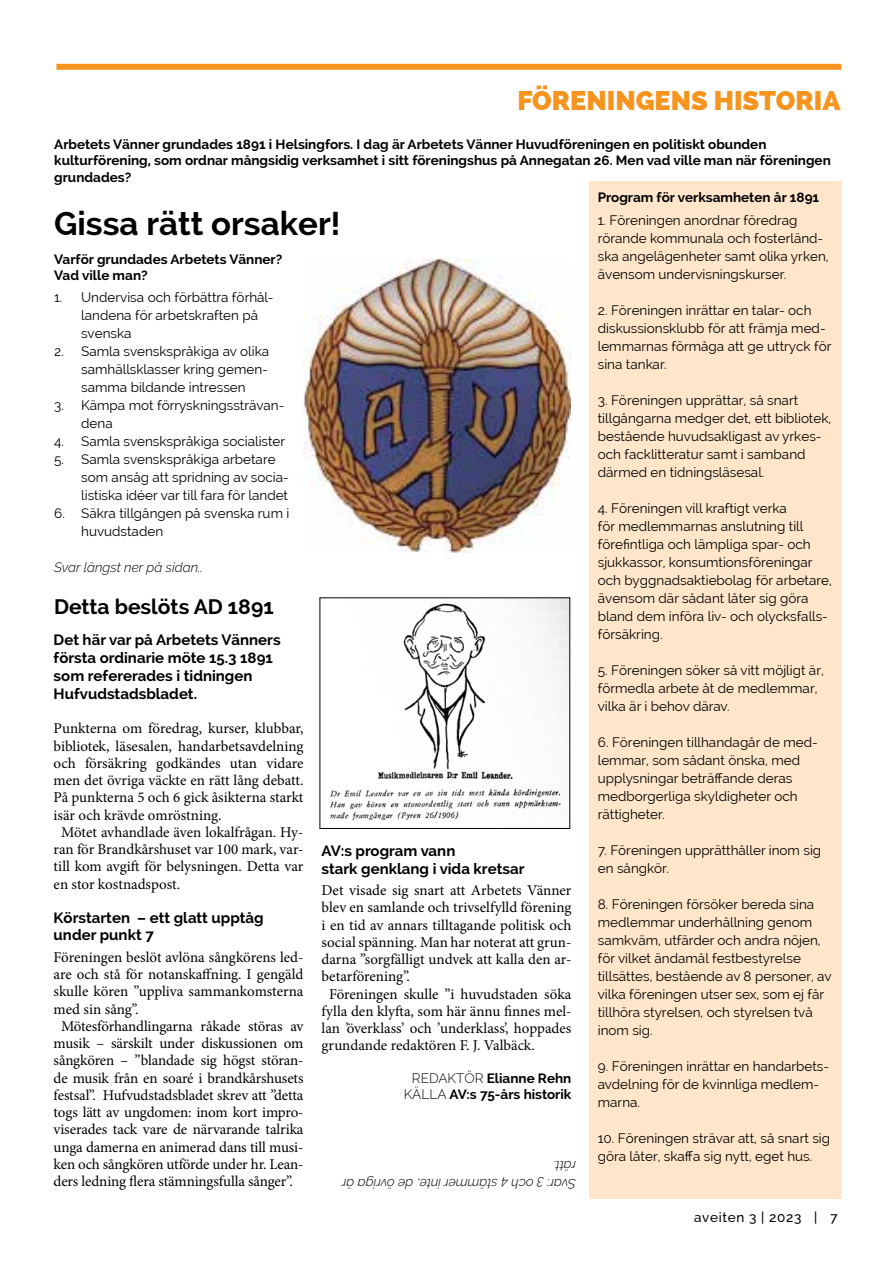
<style>
.page{position:relative;width:893px;height:1263px;background:#fff}
.page>*{position:absolute;margin:0;border:0;box-sizing:border-box;transform-origin:0 0}
.t1{font:700 33px "Raleway";color:#000}
.t2{font:800 27px "Raleway";color:#f7941e}
.t3{font:700 21px "Raleway";color:#000}
.t4{font:15px "Minion Pro";letter-spacing:-.005em;color:#000}
.t5{font:700 15px/18px "Raleway";color:#000}
.t6{font:13.5px/18px "Raleway";color:#000}
.t7{font:700 13.5px/16.5px "Raleway";color:#000}
.t8{font:italic 300 13.5px/18px "Raleway";color:#000}
.t9{font:500 13.5px "Raleway";letter-spacing:.05em;color:#000}
.s1{font-weight:300}
</style>
<div class="page">
<div style="left:589px;top:181px;width:252px;height:1017px;background:#ffe6ca"></div>
<div style="left:56px;top:64px;width:785px;height:6px;background:#f7941e"></div>
<img style="left:330px;top:599px;width:238px;height:222px">
<img style="left:303px;top:259px;width:267px;height:293px">
<h2 class="t2" style="left:517px;top:85px;width:325px">FÖRENINGENS HISTORIA</h2>
<p class="t7" style="left:54px;top:136px;width:778px">Arbetets Vänner grundades 1891 i Helsingfors. I dag är Arbetets Vänner Huvudföreningen en politiskt obunden kulturförening, som ordnar mångsidig verksamhet i sitt föreningshus på Annegatan 26. Men vad ville man när föreningen grundades?</p>
<h1 class="t1" style="left:54px;top:205px;width:288px">Gissa rätt orsaker!</h1>
<p class="t7" style="left:54px;top:251px;width:230px">Varför grundades Arbetets Vänner?<br>Vad ville man?</p>
<p class="t6" style="left:81px;top:289px;width:194px;text-indent:-27px">1. Undervisa och förbättra förhål&shy;landena för arbetskraften på svenska</p>
<p class="t6" style="left:81px;top:343px;width:189px;text-align:justify;text-indent:-27px">2. Samla svenskspråkiga av olika samhällsklasser kring gemen&shy;samma bildande intressen</p>
<p class="t6" style="left:81px;top:396px;width:205px;text-indent:-27px">3. Kämpa mot förryskningssträvan&shy;dena</p>
<p class="t6" style="left:54px;top:432px;width:233px">4. Samla svenskspråkiga socialister</p>
<p class="t6" style="left:81px;top:450px;width:209px;text-indent:-27px">5. Samla svenskspråkiga arbetare som ansåg att spridning av socia&shy;listiska idéer var till fara för landet</p>
<p class="t6" style="left:81px;top:504px;width:210px;text-indent:-27px">6. Säkra tillgången på svenska rum i huvudstaden</p>
<p class="t8" style="left:54px;top:558px;width:150px">Svar längst ner på sidan..</p>
<h3 class="t3" style="left:54px;top:595px;width:221px">Detta beslöts AD 1891</h3>
<p class="t5" style="left:54px;top:631px;width:229px">Det här var på Arbetets Vänners första ordinarie möte 15.3 1891 som refererades i tidningen<br>Hufvudstadsbladet.</p>
<p class="t4" style="left:54px;top:718px;width:251px">Punkterna om föredrag, kurser, klubbar,</p>
<p class="t4" style="left:54px;top:736px;width:251px">bibliotek, läsesalen, handarbetsavdelning</p>
<p class="t4" style="left:54px;top:753px;width:251px">och försäkring godkändes utan vidare</p>
<p class="t4" style="left:54px;top:770px;width:251px">men det övriga väckte en rätt lång debatt.</p>
<p class="t4" style="left:54px;top:787px;width:251px">På punkterna 5 och 6 gick åsikterna starkt</p>
<p class="t4" style="left:54px;top:805px;width:169px">isär och krävde omröstning.</p>
<p class="t4" style="left:61px;top:822px;width:244px">Mötet avhandlade även lokalfrågan. Hy-</p>
<p class="t4" style="left:54px;top:839px;width:251px">ran för Brandkårshuset var 100 mark, var-</p>
<p class="t4" style="left:54px;top:856px;width:251px">till kom avgift för belysningen. Detta var</p>
<p class="t4" style="left:54px;top:874px;width:128px">en stor kostnadspost.</p>
<p class="t5" style="left:54px;top:909px;width:212px;line-height:17.2px">Körstarten – ett glatt upptåg under punkt 7</p>
<p class="t4" style="left:54px;top:947px;width:251px">Föreningen beslöt avlöna sångkörens led-</p>
<p class="t4" style="left:54px;top:964px;width:251px">are och stå för notanskaffning. I gengäld</p>
<p class="t4" style="left:54px;top:981px;width:251px">skulle kören ”uppliva sammankomsterna</p>
<p class="t4" style="left:54px;top:999px;width:87px">med sin sång”.</p>
<p class="t4" style="left:61px;top:1016px;width:244px">Mötesförhandlingarna råkade störas av</p>
<p class="t4" style="left:54px;top:1033px;width:251px">musik – särskilt under diskussionen om</p>
<p class="t4" style="left:54px;top:1050px;width:251px">sångkören – ”blandade sig högst störan-</p>
<p class="t4" style="left:54px;top:1068px;width:251px">de musik från en soaré i brandkårshusets</p>
<p class="t4" style="left:54px;top:1085px;width:251px">festsal”. Hufvudstadsbladet skrev att ”detta</p>
<p class="t4" style="left:54px;top:1102px;width:251px">togs lätt av ungdomen: inom kort impro-</p>
<p class="t4" style="left:54px;top:1119px;width:251px">viserades tack vare de närvarande talrika</p>
<p class="t4" style="left:54px;top:1137px;width:251px">unga damerna en animerad dans till musi-</p>
<p class="t4" style="left:54px;top:1154px;width:251px">ken och sångkören utförde under hr. Lean-</p>
<p class="t4" style="left:54px;top:1171px;width:241px">ders ledning flera stämningsfulla sånger”.</p>
<p class="t5" style="left:322px;top:842px;width:204px;line-height:17.2px">AV:s program vann<br>stark genklang i vida kretsar</p>
<p class="t4" style="left:322px;top:880px;width:251px">Det visade sig snart att Arbetets Vänner</p>
<p class="t4" style="left:322px;top:897px;width:251px">blev en samlande och trivselfylld förening</p>
<p class="t4" style="left:322px;top:915px;width:251px">i en tid av annars tilltagande politisk och</p>
<p class="t4" style="left:322px;top:932px;width:251px">social spänning. Man har noterat att grun-</p>
<p class="t4" style="left:322px;top:949px;width:251px">darna ”sorgfälligt undvek att kalla den ar-</p>
<p class="t4" style="left:322px;top:966px;width:90px">betarförening”.</p>
<p class="t4" style="left:329px;top:984px;width:244px">Föreningen skulle ”i huvudstaden söka</p>
<p class="t4" style="left:322px;top:1001px;width:251px">fylla den klyfta, som här ännu finnes mel-</p>
<p class="t4" style="left:322px;top:1018px;width:251px">lan ’överklass’ och ’underklass’, hoppades</p>
<p class="t4" style="left:322px;top:1035px;width:215px">grundande redaktören F. J. Valbäck.</p>
<p class="t7" style="left:404px;top:1071px;width:169px;line-height:15.5px;text-align:right"><span class="s1">REDAKTÖR</span> Elianne Rehn<br><span class="s1">KÄLLA</span> AV:s 75-års historik</p>
<p class="t8" style="left:576px;top:1193px;width:236px;rotate:-180deg">Svar: 3 och 4 stämmer inte, de övriga är rätt.</p>
<p class="t7" style="left:598px;top:189px;width:223px">Program för verksamheten år 1891</p>
<p class="t6" style="left:598px;top:211px;width:232px">1. Föreningen anordnar föredrag rörande kommunala och fosterländ&shy;ska angelägenheter samt olika yrken, ävensom undervisningskurser.</p>
<p class="t6" style="left:598px;top:301px;width:235px">2. Föreningen inrättar en talar- och diskussionsklubb för att främja med&shy;lemmarnas förmåga att ge uttryck för sina tankar.</p>
<p class="t6" style="left:598px;top:391px;width:235px">3. Föreningen upprättar, så snart tillgångarna medger det, ett bibliotek, bestående huvudsakligast av yrkes&shy;och facklitteratur samt i samband därmed en tidningsläsesal.</p>
<p class="t6" style="left:598px;top:499px;width:236px">4. Föreningen vill kraftigt verka<br>för medlemmarnas anslutning till förefintliga och lämpliga spar- och sjukkassor, konsumtionsföreningar och byggnadsaktiebolag för arbetare, ävensom där sådant låter sig göra bland dem införa liv- och olycksfalls&shy;försäkring.</p>
<p class="t6" style="left:598px;top:661px;width:228px">5. Föreningen söker så vitt möjligt är, förmedla arbete åt de medlemmar, vilka är i behov därav.</p>
<p class="t6" style="left:598px;top:733px;width:221px">6. Föreningen tillhandagår de med&shy;lemmar, som sådant önska, med upplysningar beträffande deras medborgerliga skyldigheter och rättigheter.</p>
<p class="t6" style="left:598px;top:841px;width:225px">7. Föreningen upprätthåller inom sig en sångkör.</p>
<p class="t6" style="left:598px;top:895px;width:235px">8. Föreningen försöker bereda sina medlemmar underhållning genom samkväm, utfärder och andra nöjen, för vilket ändamål festbestyrelse tillsättes, bestående av 8 personer, av vilka föreningen utser sex, som ej får tillhöra styrelsen, och styrelsen två inom sig.</p>
<p class="t6" style="left:598px;top:1057px;width:233px">9. Föreningen inrättar en handarbets&shy;avdelning för de kvinnliga medlem&shy;marna.</p>
<p class="t6" style="left:598px;top:1129px;width:234px">10. Föreningen strävar att, så snart sig göra låter, skaffa sig nytt, eget hus.</p>
<p class="t9" style="left:694px;top:1209px;width:145px">aveiten 3 | 2023 | 7</p>
</div>
